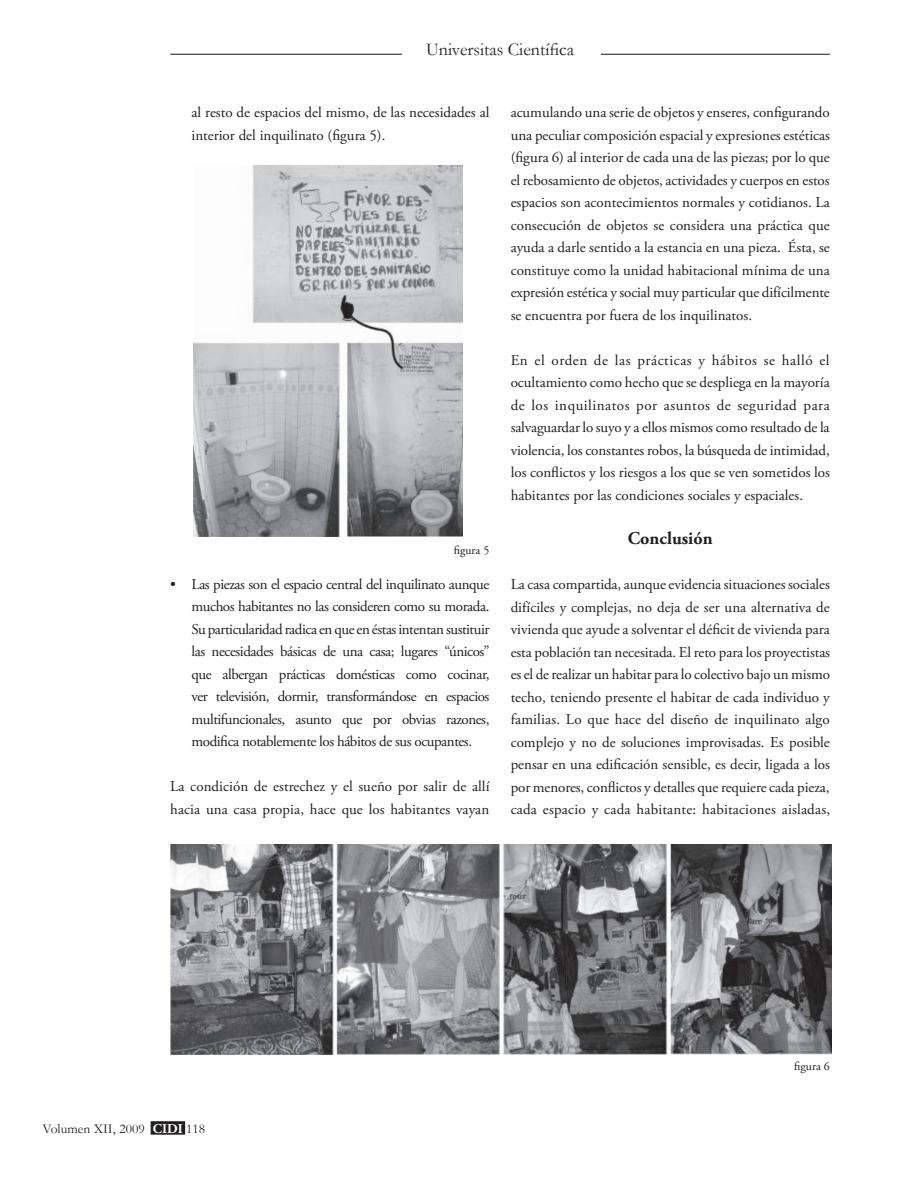
<style>
.page{position:relative;width:915px;height:1191px;background:#fff}
.page>*{position:absolute;margin:0;border:0;box-sizing:border-box;transform-origin:0 0}
.t1{font:18px "Garamond";color:#231f20}
.t2{font:700 18px "Adobe Garamond Pro";color:#231f20}
.t3{font:15px/22.5px "Adobe Garamond Pro";color:#231f20;text-align:justify}
.t4{font:13.5px "Garamond";color:#231f20}
.t5{font:12px "Adobe Garamond Pro";color:#231f20}
.s1{font-family:"Adobe Garamond Pro";font-weight:700;color:#fff}
</style>
<div class="page">
<hr style="left:170px;top:54px;width:232px;height:1px;background:#231f20">
<hr style="left:600px;top:54px;width:229px;height:1px;background:#231f20">
<div style="left:151px;top:1122px;width:33px;height:11px;background:#231f20"></div>
<div style="left:150px;top:1121px;width:35px;height:13px;border:2px solid #231f20"></div>
<img style="left:193px;top:165px;width:269px;height:371px">
<img style="left:170px;top:844px;width:661px;height:210px">
<p class="t1" style="left:426px;top:37px;width:149px">Universitas Científica</p>
<p class="t3" style="left:191px;top:102px;width:299px">al resto de espacios del mismo, de las necesidades al interior del inquilinato (figura 5).</p>
<p class="t5" style="left:453px;top:543px;width:37px">figura 5</p>
<p class="t3" style="left:191px;top:573px;width:299px;text-indent:-21px">• Las piezas son el espacio central del inquilinato aunque muchos habitantes no las consideren como su morada.<br>Su particularidad radica en que en éstas intentan sustituir las necesidades básicas de una casa; lugares “únicos” que albergan prácticas domésticas como cocinar, ver televisión, dormir, transformándose en espacios multifuncionales, asunto que por obvias razones, modifica notablemente los hábitos de sus ocupantes.</p>
<p class="t3" style="left:170px;top:776px;width:321px">La condición de estrechez y el sueño por salir de allí hacia una casa propia, hace que los habitantes vayan</p>
<p class="t3" style="left:510px;top:102px;width:321px">acumulando una serie de objetos y enseres, configurando una peculiar composición espacial y expresiones estéticas (figura 6) al interior de cada una de las piezas; por lo que el rebosamiento de objetos, actividades y cuerpos en estos espacios son acontecimientos normales y cotidianos. La consecución de objetos se considera una práctica que ayuda a darle sentido a la estancia en una pieza. Ésta, se constituye como la unidad habitacional mínima de una expresión estética y social muy particular que difícilmente se encuentra por fuera de los inquilinatos.</p>
<p class="t3" style="left:510px;top:349px;width:321px">En el orden de las prácticas y hábitos se halló el ocultamiento como hecho que se despliega en la mayoría de los inquilinatos por asuntos de seguridad para salvaguardar lo suyo y a ellos mismos como resultado de la violencia, los constantes robos, la búsqueda de intimidad, los conflictos y los riesgos a los que se ven sometidos los habitantes por las condiciones sociales y espaciales.</p>
<p class="t2" style="left:627px;top:528px;width:86px">Conclusión</p>
<p class="t3" style="left:510px;top:573px;width:321px">La casa compartida, aunque evidencia situaciones sociales difíciles y complejas, no deja de ser una alternativa de vivienda que ayude a solventar el déficit de vivienda para esta población tan necesitada. El reto para los proyectistas es el de realizar un habitar para lo colectivo bajo un mismo techo, teniendo presente el habitar de cada individuo y familias. Lo que hace del diseño de inquilinato algo complejo y no de soluciones improvisadas. Es posible pensar en una edificación sensible, es decir, ligada a los por menores, conflictos y detalles que requiere cada pieza, cada espacio y cada habitante: habitaciones aisladas,</p>
<p class="t4" style="left:43px;top:1119px;width:163px">Volumen XII, 2009 <span class="s1">CIDI</span> 118</p>
<p class="t5" style="left:794px;top:1059px;width:37px">figura 6</p>
</div>
